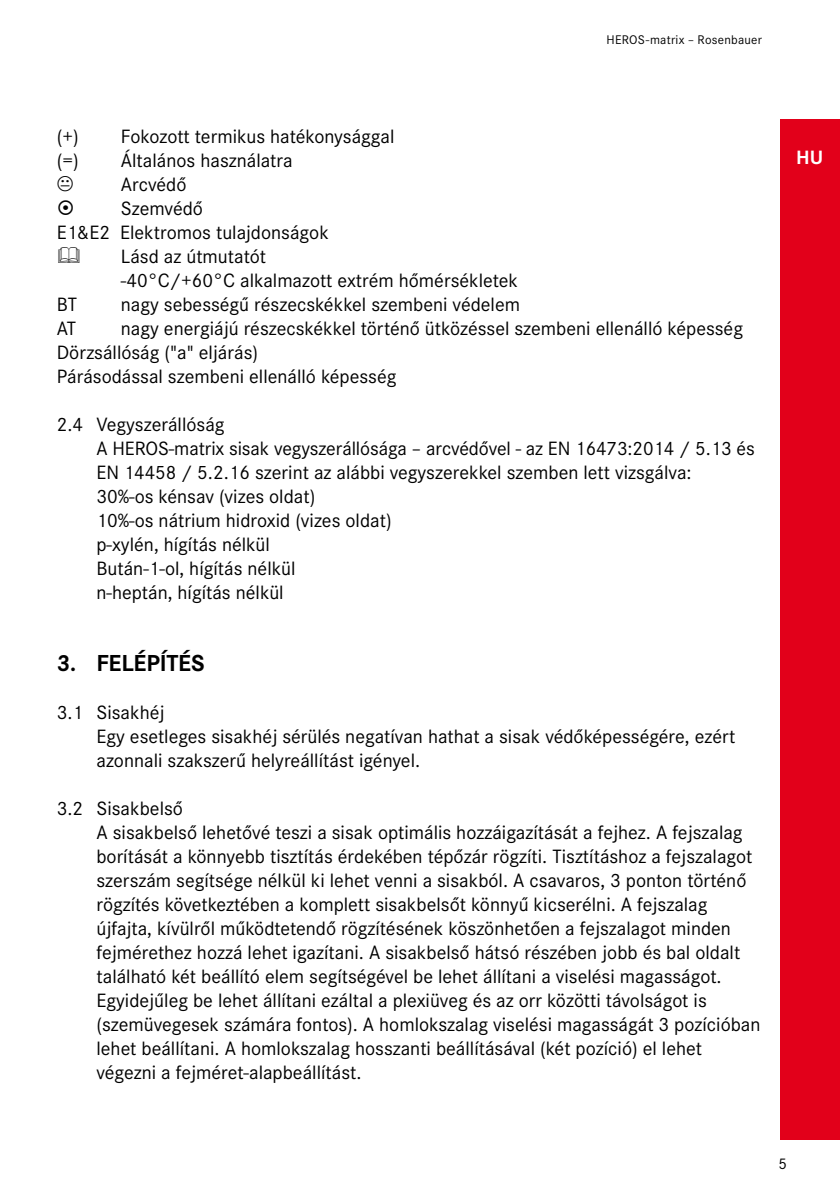
<style>
.page{position:relative;width:840px;height:1191px;background:#fff}
.page>*{position:absolute;margin:0;border:0;box-sizing:border-box;transform-origin:0 0}
.t1{font:700 24px "Corporate S";letter-spacing:-.01em;color:#000}
.t2{font:20px/24px "Corporate S";color:#000}
.t3{font:700 20px "Corporate S";color:#fff}
.t4{font:16px "Corporate S";color:#000}
.t5{font:13px "Corporate S";letter-spacing:.02em;color:#000}
</style>
<div class="page">
<div style="left:779px;top:119px;width:60px;height:1021px;background:#e2001a"></div>
<p class="t5" style="left:606px;top:31px;width:157px">HEROS-matrix – Rosenbauer</p>
<p class="t2" style="left:57px;top:124px;width:23px">(+)</p>
<p class="t2" style="left:121px;top:124px;width:275px">Fokozott termikus hatékonysággal</p>
<p class="t2" style="left:57px;top:148px;width:23px">(=)</p>
<p class="t2" style="left:121px;top:148px;width:173px">Általános használatra</p>
<p class="t2" style="left:121px;top:172px;width:67px">Arcvédő</p>
<p class="t2" style="left:121px;top:196px;width:84px">Szemvédő</p>
<p class="t2" style="left:57px;top:220px;width:273px">E1&amp;E2 Elektromos tulajdonságok</p>
<p class="t2" style="left:121px;top:244px;width:147px">Lásd az útmutatót</p>
<p class="t2" style="left:121px;top:268px;width:398px">-40°C/+60°C alkalmazott extrém hőmérsékletek</p>
<p class="t2" style="left:57px;top:292px;width:22px">BT</p>
<p class="t2" style="left:121px;top:292px;width:400px">nagy sebességű részecskékkel szembeni védelem</p>
<p class="t2" style="left:57px;top:316px;width:21px">AT</p>
<p class="t2" style="left:57px;top:316px;width:687px;text-indent:64px">nagy energiájú részecskékkel történő ütközéssel szembeni ellenálló képesség<br>Dörzsállóság ("a" eljárás)<br>Párásodással szembeni ellenálló képesség</p>
<p class="t2" style="left:96px;top:412px;width:659px;text-indent:-40px">2.4 Vegyszerállóság<br>A HEROS-matrix sisak vegyszerállósága – arcvédővel - az EN 16473:2014 / 5.13 és EN 14458 / 5.2.16 szerint az alábbi vegyszerekkel szemben lett vizsgálva:<br>30%-os kénsav (vizes oldat)<br>10%-os nátrium hidroxid (vizes oldat)<br>p-xylén, hígítás nélkül<br>Bután-1-ol, hígítás nélkül<br>n-heptán, hígítás nélkül</p>
<p class="t1" style="left:57px;top:646px;width:149px">3. FELÉPÍTÉS</p>
<p class="t2" style="left:96px;top:700px;width:640px;text-indent:-40px">3.1 Sisakhéj<br>Egy esetleges sisakhéj sérülés negatívan hathat a sisak védőképességére, ezért azonnali szakszerű helyreállítást igényel.</p>
<p class="t2" style="left:96px;top:796px;width:665px;text-indent:-40px">3.2 Sisakbelső<br>A sisakbelső lehetővé teszi a sisak optimális hozzáigazítását a fejhez. A fejszalag borítását a könnyebb tisztítás érdekében tépőzár rögzíti. Tisztításhoz a fejszalagot szerszám segítsége nélkül ki lehet venni a sisakból. A csavaros, 3 ponton történő rögzítés következtében a komplett sisakbelsőt könnyű kicserélni. A fejszalag újfajta, kívülről működtetendő rögzítésének köszönhetően a fejszalagot minden fejmérethez hozzá lehet igazítani. A sisakbelső hátsó részében jobb és bal oldalt található két beállító elem segítségével be lehet állítani a viselési magasságot.<br>Egyidejűleg be lehet állítani ezáltal a plexiüveg és az orr közötti távolságot is (szemüvegesek számára fontos). A homlokszalag viselési magasságát 3 pozícióban lehet beállítani. A homlokszalag hosszanti beállításával (két pozíció) el lehet végezni a fejméret-alapbeállítást.</p>
<p class="t3" style="left:795px;top:144px;width:29px">HU</p>
<p class="t4" style="left:778px;top:1153px;width:10px">5</p>
</div>
